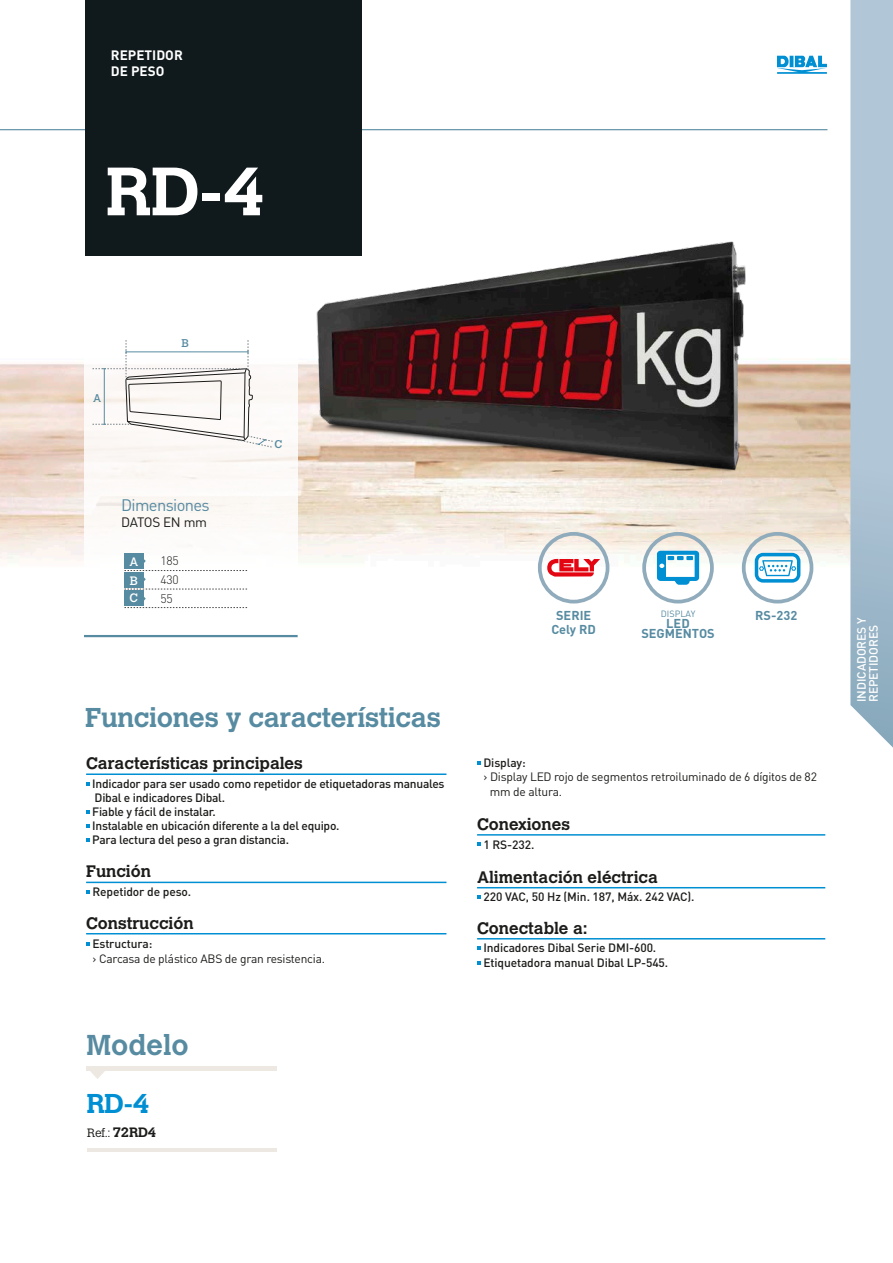
<style>
.page{position:relative;width:893px;height:1263px;background:#fff}
.page>*{position:absolute;margin:0;border:0;box-sizing:border-box;transform-origin:0 0}
.t1{font:700 67.65px "Calvert MT Std";color:#fff}
.t2{font:700 28.5px "Calvert MT Std";color:#578ba1}
.t3{font:700 27px "Calvert MT Std";letter-spacing:-.01em;color:#578ba1}
.t4{font:700 27px "Calvert MT Std";color:#008fd2}
.t5{font:700 16.5px "Calvert MT Std";color:#1c1c1a}
.t6{font:16.5px "DIN";letter-spacing:-.04em;color:#578ba1}
.t7{font:700 13.5px/16.2px "DIN";color:#fff}
.t8{font:13.5px "DIN";letter-spacing:-.025em;color:#1c1c1a}
.t9{font:700 12.75px/13px "DIN";color:#578ba1;text-align:center}
.t10{font:300 12.15px/18.9px "DIN";letter-spacing:-.02em;color:#1c1c1a;text-align:justify}
.t11{font:12.15px/18.5px "Calvert MT Std";color:#fff;text-align:justify}
.t12{font:500 12px/14.2px "DIN";letter-spacing:-.02em;color:#1c1c1a}
.t13{font:12px/14.4px "DIN";letter-spacing:-.02em;color:#1c1c1a}
.t14{font:500 12px/12px "DIN";letter-spacing:-.01em;color:#fff}
.t15{font:300 12px "Calvert MT Std";color:#1c1c1a}
.t16{font:11.1px "Calvert MT Std";color:#578ba1}
.t17{font:9px "DIN";color:#578ba1}
.s1{font-weight:700;font-size:13.5px}
</style>
<div class="page">
<svg style="left:777px;top:56px;width:50px;height:18px"></svg>
<img style="left:0;top:359px;width:850px;height:242px">
<div style="left:84px;top:350px;width:214px;height:287px;background:#fff"></div>
<hr style="left:86px;top:773px;width:360px;height:2px;background:#008fd2">
<hr style="left:86px;top:882px;width:360px;height:1px;background:#008fd2">
<hr style="left:86px;top:933px;width:360px;height:1px;background:#008fd2">
<svg style="left:86px;top:782px;width:4px;height:3px"></svg>
<svg style="left:86px;top:810px;width:4px;height:4px"></svg>
<svg style="left:86px;top:824px;width:4px;height:4px"></svg>
<svg style="left:86px;top:838px;width:4px;height:4px"></svg>
<svg style="left:86px;top:890px;width:4px;height:4px"></svg>
<svg style="left:86px;top:942px;width:4px;height:4px"></svg>
<hr style="left:477px;top:834px;width:348px;height:2px;background:#008fd2">
<hr style="left:477px;top:887px;width:348px;height:1px;background:#008fd2">
<hr style="left:477px;top:938px;width:348px;height:1px;background:#008fd2">
<svg style="left:477px;top:761px;width:4px;height:4px"></svg>
<svg style="left:477px;top:843px;width:4px;height:3px"></svg>
<svg style="left:477px;top:895px;width:4px;height:4px"></svg>
<svg style="left:477px;top:946px;width:4px;height:4px"></svg>
<svg style="left:477px;top:961px;width:4px;height:4px"></svg>
<hr style="left:0;top:129px;width:827px;height:1px;background:#578ba1">
<div style="left:85px;top:0;width:276px;height:255px;background:#10191b"></div>
<hr style="left:84px;top:635px;width:214px;height:2px;background:#578ba1">
<svg style="left:88px;top:1070px;width:19px;height:9px"></svg>
<hr style="left:86px;top:1066px;width:190px;height:4px;background:#ede8e1">
<hr style="left:87px;top:1148px;width:189px;height:3px;background:#ede8e1">
<img style="left:301px;top:235px;width:465px;height:248px">
<div style="left:124px;top:554px;width:19px;height:15px;background:#578ba1"></div>
<div style="left:124px;top:572px;width:19px;height:15px;background:#578ba1"></div>
<svg style="left:124px;top:558px;width:123px;height:25px"></svg>
<svg style="left:124px;top:589px;width:123px;height:19px"></svg>
<svg style="left:93px;top:340px;width:180px;height:108px"></svg>
<svg style="left:850px;top:0;width:43px;height:747px;background:#acc2d3"></svg>
<div style="left:538px;top:532px;width:71px;height:71px;border:4px solid #90acbc;border-radius:50%"></div>
<svg style="left:547px;top:558px;width:53px;height:19px"></svg>
<div style="left:742px;top:532px;width:71px;height:71px;border:4px solid #90acbc;border-radius:50%"></div>
<svg style="left:755px;top:553px;width:45px;height:30px"></svg>
<div style="left:642px;top:532px;width:72px;height:71px;border:4px solid #90acbc;border-radius:50%"></div>
<svg style="left:657px;top:551px;width:42px;height:34px"></svg>
<p class="t7" style="left:111px;top:47px;width:73px">REPETIDOR<br>DE PESO</p>
<h1 class="t1" style="left:105px;top:149px;width:161px">RD-4</h1>
<p class="t16" style="left:93px;top:392px;width:10px">A</p>
<p class="t16" style="left:181px;top:337px;width:9px">B</p>
<h3 class="t6" style="left:121px;top:494px;width:90px">Dimensiones</h3>
<p class="t8" style="left:121px;top:514px;width:87px">DATOS EN mm</p>
<p class="t11" style="left:129px;top:552px;width:10px">A B C</p>
<p class="t10" style="left:160px;top:551px;width:20px">185<br>430<br>55</p>
<p class="t16" style="left:274px;top:438px;width:9px">C</p>
<h3 class="t3" style="left:85px;top:700px;width:357px">Funciones y características</h3>
<h3 class="t5" style="left:86px;top:753px;width:218px">Características principales</h3>
<p class="t12" style="left:92px;top:776px;width:354px">Indicador para ser usado como repetidor de etiquetadoras manuales Dibal e indicadores Dibal.<br>Fiable y fácil de instalar.<br>Instalable en ubicación diferente a la del equipo.<br>Para lectura del peso a gran distancia.</p>
<h3 class="t5" style="left:86px;top:861px;width:66px">Función</h3>
<p class="t12" style="left:92px;top:884px;width:100px">Repetidor de peso.</p>
<h3 class="t5" style="left:86px;top:912px;width:109px">Construcción</h3>
<p class="t12" style="left:92px;top:936px;width:61px">Estructura:</p>
<p class="t13" style="left:92px;top:951px;width:234px">› Carcasa de plástico ABS de gran resistencia.</p>
<h2 class="t2" style="left:87px;top:1026px;width:104px">Modelo</h2>
<h3 class="t4" style="left:87px;top:1086px;width:64px">RD-4</h3>
<p class="t15" style="left:87px;top:1125px;width:71px">Ref.: <span class="s1">72RD4</span></p>
<p class="t9" style="left:551px;top:609px;width:46px">SERIE<br>Cely RD</p>
<p class="t17" style="left:661px;top:608px;width:36px">DISPLAY</p>
<p class="t9" style="left:755px;top:609px;width:44px">RS-232</p>
<p class="t9" style="left:641px;top:617px;width:75px;line-height:10.5px">LED<br>SEGMENTOS</p>
<p class="t12" style="left:483px;top:755px;width:44px">Display:</p>
<p class="t13" style="left:490px;top:769px;width:329px;text-indent:-6px">› Display LED rojo de segmentos retroiluminado de 6 dígitos de 82 mm de altura.</p>
<h3 class="t5" style="left:477px;top:814px;width:94px">Conexiones</h3>
<p class="t12" style="left:483px;top:837px;width:52px">1 RS-232.</p>
<h3 class="t5" style="left:477px;top:866px;width:182px">Alimentación eléctrica</h3>
<p class="t12" style="left:483px;top:889px;width:213px">220 VAC, 50 Hz (Min. 187, Máx. 242 VAC).</p>
<h3 class="t5" style="left:477px;top:917px;width:112px">Conectable a:</h3>
<p class="t12" style="left:483px;top:940px;width:186px">Indicadores Dibal Serie DMI-600.<br>Etiquetadora manual Dibal LP-545.</p>
<p class="t14" style="left:855px;top:702px;width:86px;rotate:-90deg">INDICADORES Y<br>REPETIDORES</p>
</div>
